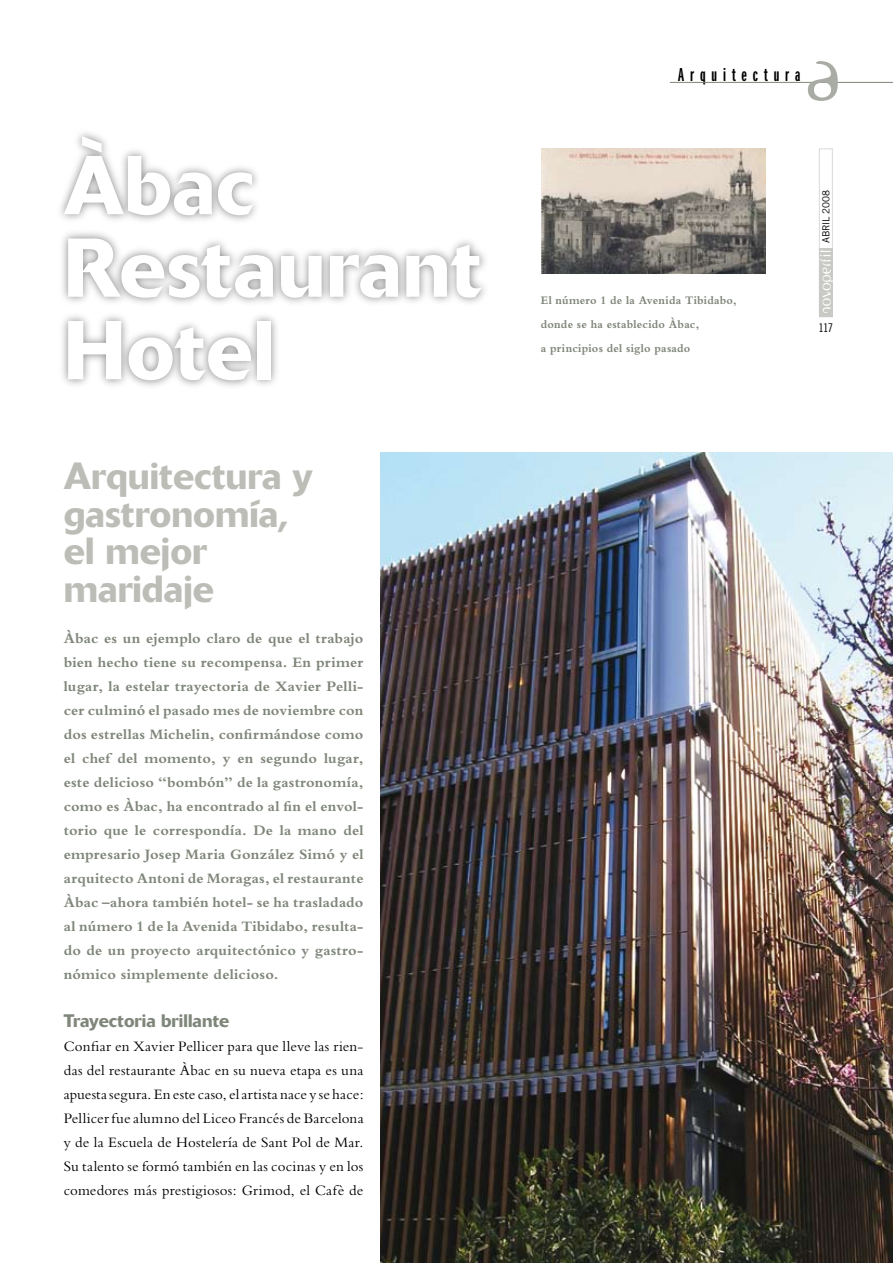
<style>
.page{position:relative;width:893px;height:1263px;background:#fff}
.page>*{position:absolute;margin:0;border:0;box-sizing:border-box;transform-origin:0 0}
.t1{font:500 82.5px/82.5px "Delta";letter-spacing:.01em;color:#fff}
.t2{font:66px "Bio Plasm LT";color:#a9aca4}
.t3{font:500 37.5px/37.5px "Delta";color:#bcbdb7}
.t4{font:19.5px "Franklin Gothic Demi X Cmpr";letter-spacing:.305em;color:#000}
.t5{font:500 18px "Delta";letter-spacing:.005em;color:#7f867a}
.t6{font:700 15px/24px "Bembo";letter-spacing:.01em;color:#7f867a;text-align:justify}
.t7{font:15px/24px "Bembo";letter-spacing:.01em;color:#000;text-align:justify}
.t8{font:700 12px/24px "Bembo";letter-spacing:.015em;color:#7f867a;scale:.95 1}
.t9{font:12px "Trade Gothic Cond Eighteen";color:#000}
.t10{font:9.75px "Trade Gothic";letter-spacing:-.005em;color:#000}
</style>
<div class="page">
<div style="left:819px;top:148px;width:14px;height:169px;border:1px solid #c9cac5"></div>
<div style="left:819px;top:248px;width:14px;height:69px;background:#c9cac5"></div>
<img style="left:820px;top:250px;width:13px;height:63px">
<hr style="left:670px;top:82px;width:223px;height:1px;background:#7f867a">
<div style="left:54px;top:126px;width:438px;height:266px;background:#000;opacity:.5"></div>
<img style="left:381px;top:453px;width:512px;height:810px">
<img style="left:541px;top:149px;width:224px;height:125px">
<h1 class="t1" style="left:64px;top:144px;width:419px">Àbac<br>Restaurant<br>Hotel</h1>
<h3 class="t3" style="left:64px;top:457px;width:251px">Arquitectura y gastronomía, el mejor maridaje</h3>
<p class="t6" style="left:64px;top:626px;width:301px">Àbac es un ejemplo claro de que el trabajo bien hecho tiene su recompensa. En primer lugar, la estelar trayectoria de Xavier Pelli&shy;cer culminó el pasado mes de noviembre con dos estrellas Michelin, confirmándose como el chef del momento, y en segundo lugar, este delicioso “bombón” de la gastronomía, como es Àbac, ha encontrado al fin el envol&shy;torio que le correspondía. De la mano del empresario Josep Maria González Simó y el arquitecto Antoni de Moragas, el restaurante Àbac –ahora también hotel- se ha trasladado al número 1 de la Avenida Tibidabo, resulta&shy;do de un proyecto arquitectónico y gastro&shy;nómico simplemente delicioso.</p>
<p class="t5" style="left:64px;top:1009px;width:167px">Trayectoria brillante</p>
<p class="t7" style="left:64px;top:1033px;width:301px">Confiar en Xavier Pellicer para que lleve las rien&shy;das del restaurante Àbac en su nueva etapa es una apuesta segura. En este caso, el artista nace y se hace:<br>Pellicer fue alumno del Liceo Francés de Barcelona y de la Escuela de Hostelería de Sant Pol de Mar.<br>Su talento se formó también en las cocinas y en los comedores más prestigiosos: Grimod, el Cafè de</p>
<h3 class="t4" style="left:678px;top:64px;width:124px">Arquitectura</h3>
<h2 class="t2" style="left:803px;top:32px;width:42px">a</h2>
<p class="t8" style="left:541px;top:288px;width:208px">El número 1 de la Avenida Tibidabo, donde se ha establecido Àbac,<br>a principios del siglo pasado</p>
<p class="t10" style="left:820px;top:243px;width:55px;rotate:-90deg">ABRIL 2008</p>
<p class="t9" style="left:818px;top:320px;width:16px">117</p>
</div>
